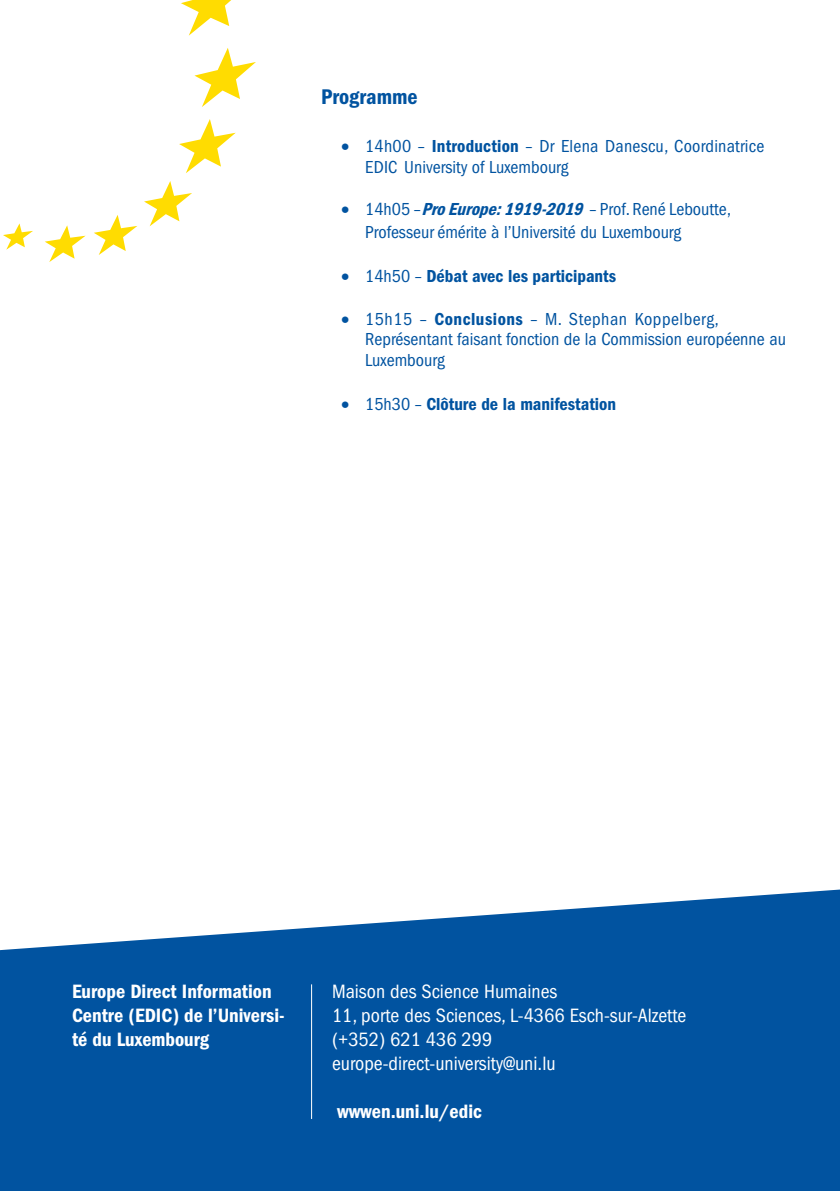
<style>
.page{position:relative;width:840px;height:1191px;background:#fff}
.page>*{position:absolute;margin:0;border:0;box-sizing:border-box;transform-origin:0 0}
._05_TEXTE_EXPLICATIF{font:22px "ITC Franklin Gothic Std Dm Cd";color:#0153a0}
.t1{font:condensed 20px/24px "ITC Franklin Gothic Std";color:#fff}
.t2{font:20px/24px "ITC Franklin Gothic Std Dm Cd";color:#fff}
._05_TEXTE_EXPLICATIF-2{font:condensed 18px/21.2px "ITC Franklin Gothic Std";color:#0153a0}
._05_TEXTE_EXPLICATIF-3{font:18px "ITC Franklin Gothic Std Dm Cd";color:#0153a0}
.s1{color:#0053a0}
.s2{font-family:"ITC Franklin Gothic Std Dm Cd";font-stretch:normal}
.s3{font-family:"ITC Franklin Gothic Std Dm Cd";font-style:italic;font-stretch:normal}
.s4{font-family:"ITC Franklin Gothic Std";font-stretch:condensed}
</style>
<div class="page">
<svg style="left:0;top:889px;width:839px;height:302px;fill:#0153a0"></svg>
<hr style="left:311px;top:984px;width:1px;height:135px;background:#fff">
<svg style="left:94px;top:215px;width:43px;height:40px"></svg>
<svg style="left:144px;top:181px;width:48px;height:45px"></svg>
<svg style="left:181px;top:0;width:50px;height:36px"></svg>
<svg style="left:179px;top:119px;width:56px;height:54px"></svg>
<svg style="left:194px;top:48px;width:62px;height:59px"></svg>
<svg style="left:45px;top:225px;width:41px;height:37px"></svg>
<svg style="left:3px;top:223px;width:30px;height:27px"></svg>
<p class="_05_TEXTE_EXPLICATIF" style="left:321px;top:84px;width:98px">Progra<span class="s1">m</span>me</p>
<p class="_05_TEXTE_EXPLICATIF-2" style="left:365px;top:135px;width:400px;text-indent:-24px">• 14h00 – <span class="s2">Introduction</span> – Dr Elena Danescu, Coordinatrice<br>EDIC University of Luxembourg</p>
<p class="_05_TEXTE_EXPLICATIF-2" style="left:365px;top:198px;width:367px;line-height:22.4px;text-indent:-24px">• 14h05 – <span class="s3">ProEurope:1919-2019</span>– Prof. René Leboutte,<br>Professeur émérite à l’Université du Luxembourg</p>
<p class="_05_TEXTE_EXPLICATIF-3" style="left:341px;top:265px;width:276px">• <span class="s4">14h50 –</span> Débat avec les participants</p>
<p class="_05_TEXTE_EXPLICATIF-2" style="left:365px;top:310px;width:422px;line-height:19.2px;text-indent:-24px">• 15h15 – <span class="s2">Conclusions</span> – M. Stephan Koppelberg,<br>Représentant faisant fonction de la Commission européenne au</p>
<p class="_05_TEXTE_EXPLICATIF-2" style="left:365px;top:350px;width:81px">Luxembourg</p>
<p class="_05_TEXTE_EXPLICATIF-3" style="left:341px;top:393px;width:276px">• <span class="s4">15h30 –</span> Clôture de la manifestation</p>
<p class="t2" style="left:72px;top:979px;width:214px">Europe Direct Information<br>Centre (EDIC) de l’Universi&shy;té du Luxembourg</p>
<p class="t1" style="left:332px;top:979px;width:355px">Maison des Science Humaines<br>11, porte des Sciences, L-4366 Esch-sur-Alzette (+352) 621 436 299</p>
<p class="t1" style="left:332px;top:1051px;width:225px">europe-direct-university@uni.lu</p>
<p class="t2" style="left:337px;top:1099px;width:146px">wwwen.uni.lu/edic</p>
</div>
